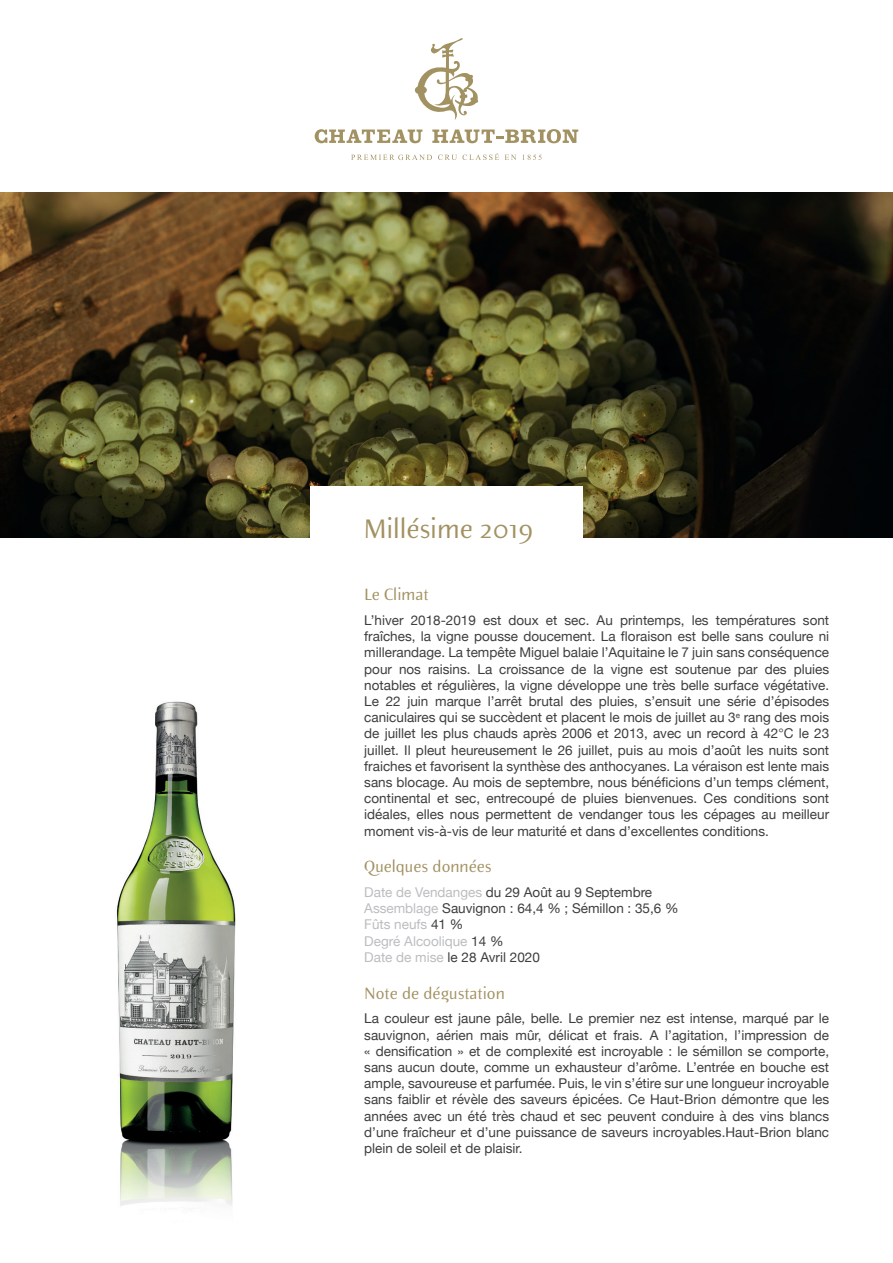
<style>
.page{position:relative;width:893px;height:1263px;background:#fff}
.page>*{position:absolute;margin:0;border:0;box-sizing:border-box;transform-origin:0 0}
.t1{font:27px "Elemental Sans Pro";color:#a29161}
.t2{font:16.5px "Elemental Sans Pro";color:#a29161}
.t3{font:13.5px/16.2px "Helvetica Neue";color:#3e3e3f;text-align:justify}
.s1{color:#bcbdc0}
</style>
<div class="page">
<img style="left:0;top:192px;width:893px;height:346px">
<div style="left:310px;top:487px;width:273px;height:81px;background:#fff"></div>
<svg style="left:415px;top:38px;width:63px;height:82px"></svg>
<svg style="left:438px;top:153px;width:61px;height:7px"></svg>
<svg style="left:505px;top:155px;width:11px;height:5px"></svg>
<svg style="left:523px;top:155px;width:19px;height:5px"></svg>
<svg style="left:351px;top:155px;width:81px;height:5px"></svg>
<svg style="left:432px;top:129px;width:146px;height:14px"></svg>
<svg style="left:315px;top:129px;width:107px;height:14px"></svg>
<img style="left:116px;top:701px;width:120px;height:505px">
<h1 class="t1" style="left:364px;top:511px;width:171px">Millésime 2019</h1>
<p class="t2" style="left:364px;top:584px;width:66px">Le Climat</p>
<p class="t3" style="left:364px;top:613px;width:466px">L’hiver 2018-2019 est doux et sec. Au printemps, les températures sont fraîches, la vigne pousse doucement. La floraison est belle sans coulure ni millerandage. La tempête Miguel balaie l’Aquitaine le 7 juin sans conséquence pour nos raisins. La croissance de la vigne est soutenue par des pluies notables et régulières, la vigne développe une très belle surface végétative.<br>Le 22 juin marque l’arrêt brutal des pluies, s’ensuit une série d’épisodes caniculaires qui se succèdent et placent le mois de juillet au 3<sup>e</sup> rang des mois de juillet les plus chauds après 2006 et 2013, avec un record à 42°C le 23 juillet. Il pleut heureusement le 26 juillet, puis au mois d’août les nuits sont fraiches et favorisent la synthèse des anthocyanes. La véraison est lente mais sans blocage. Au mois de septembre, nous bénéficions d’un temps clément, continental et sec, entrecoupé de pluies bienvenues. Ces conditions sont idéales, elles nous permettent de vendanger tous les cépages au meilleur moment vis-à-vis de leur maturité et dans d’excellentes conditions.</p>
<p class="t2" style="left:364px;top:856px;width:129px">Quelques données</p>
<p class="t3" style="left:364px;top:885px;width:316px;text-align:left"><span class="s1">Date de Vendanges</span> du 29 Août au 9 Septembre<br><span class="s1">Assemblage</span> Sauvignon : 64,4 % ; Sémillon : 35,6 %<br><span class="s1">Fûts neufs</span> 41 %<br><span class="s1">Degré Alcoolique</span> 14 %<br><span class="s1">Date de mise</span> le 28 Avril 2020</p>
<p class="t2" style="left:364px;top:982px;width:142px">Note de dégustation</p>
<p class="t3" style="left:364px;top:1011px;width:466px">La couleur est jaune pâle, belle. Le premier nez est intense, marqué par le sauvignon, aérien mais mûr, délicat et frais. A l’agitation, l’impression de « densification » et de complexité est incroyable : le sémillon se comporte, sans aucun doute, comme un exhausteur d’arôme. L’entrée en bouche est ample, savoureuse et parfumée. Puis, le vin s’étire sur une longueur incroyable sans faiblir et révèle des saveurs épicées. Ce Haut-Brion démontre que les années avec un été très chaud et sec peuvent conduire à des vins blancs d’une fraîcheur et d’une puissance de saveurs incroyables.Haut-Brion blanc plein de soleil et de plaisir.</p>
</div>
